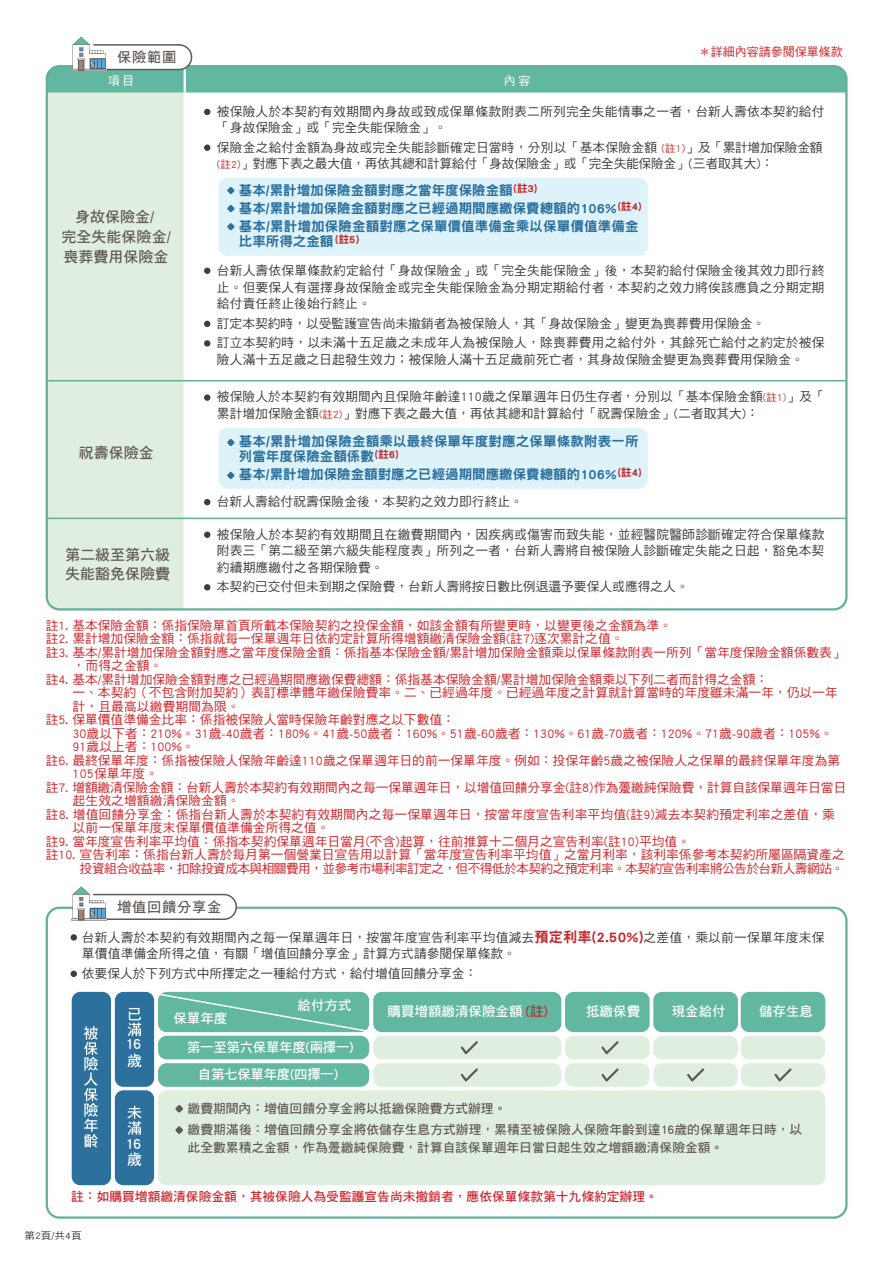
<style>
.page{position:relative;width:893px;height:1263px;background:#fff}
.page>*{position:absolute;margin:0;border:0;box-sizing:border-box;transform-origin:0 0}
.t1{font:15px/20.2px "DF Hei Std W7";color:#605a56;text-align:center}
.t2{font:15px "DF Hei Std W7";color:#fff}
.t3{font:14.25px "DF Hei Std W7";letter-spacing:.05em;color:#605a56}
.t4{font:13.5px/18px "DF Hei Std W9";color:#2c709e}
.t5{font:13.5px/29.2px "DF Hei Std W7";letter-spacing:-.025em;color:#fff}
.t6{font:13.5px "DF Hei Std W7";color:#fff}
.t7{font:12.75px/16.5px "DF Hei Std W5";letter-spacing:.005em;color:#3e3e3f}
.t8{font:12.75px "DF Hei Std W5";color:#cf242a}
.t9{font:12.75px/21px "DF Hei Std W7";color:#605a56}
.t10{font:12.75px "DF Hei Std W5";letter-spacing:-.05em;color:#cf242a}
.t11{font:12.75px "DF Hei Std W7";color:#cf242a}
.t12{font:12px "DF Hei Std W5";color:#cf242a}
.t13{font:12px "DF Hei Std W5";color:#fff}
.t14{font:9.75px "DF Hei Std W5";color:#3e3e3f;scale:1.09 1}
.s1{font-size:10.5px;color:#c2282c}
.s2{font-size:12px}
.s3{font-family:"DF Hei Std W9";font-size:14.25px;color:#c2282c}
.s4{color:#c2282c}
</style>
<div class="page">
<div style="left:49px;top:93px;width:135px;height:515px;background:#e0eedf"></div>
<hr style="left:47px;top:380px;width:799px;height:1px;background:#63af9a">
<hr style="left:47px;top:518px;width:799px;height:1px;background:#63af9a">
<svg style="left:47px;top:37px;width:799px;height:56px"></svg>
<div style="left:72px;top:992px;width:39px;height:193px;background:#2c709e;border-radius:9px"></div>
<div style="left:115px;top:992px;width:39px;height:95px;background:#2c709e;border-radius:9px"></div>
<div style="left:373px;top:992px;width:188px;height:40px;background:#62b7a0;border-radius:9px"></div>
<div style="left:373px;top:1036px;width:188px;height:23px;background:#e0eedf;border-radius:9px"></div>
<div style="left:158px;top:1036px;width:211px;height:23px;background:#62b7a0;border-radius:9px"></div>
<div style="left:158px;top:1090px;width:667px;height:95px;background:#e0eedf;border-radius:9px"></div>
<div style="left:115px;top:1090px;width:39px;height:95px;background:#2c709e;border-radius:9px"></div>
<div style="left:158px;top:1063px;width:211px;height:24px;background:#62b7a0;border-radius:9px"></div>
<div style="left:565px;top:992px;width:84px;height:40px;background:#62b7a0;border-radius:9px"></div>
<div style="left:565px;top:1036px;width:84px;height:23px;background:#e0eedf;border-radius:9px"></div>
<div style="left:653px;top:992px;width:85px;height:40px;background:#62b7a0;border-radius:9px"></div>
<div style="left:653px;top:1036px;width:85px;height:23px;background:#e0eedf;border-radius:9px"></div>
<div style="left:740px;top:992px;width:85px;height:40px;background:#62b7a0;border-radius:9px"></div>
<div style="left:740px;top:1036px;width:85px;height:23px;background:#e0eedf;border-radius:9px"></div>
<div style="left:373px;top:1063px;width:188px;height:24px;background:#e0eedf;border-radius:9px"></div>
<div style="left:565px;top:1063px;width:84px;height:24px;background:#e0eedf;border-radius:9px"></div>
<div style="left:653px;top:1063px;width:85px;height:24px;background:#e0eedf;border-radius:9px"></div>
<div style="left:740px;top:1063px;width:85px;height:24px;background:#e0eedf;border-radius:9px"></div>
<div style="left:218px;top:178px;width:430px;height:78px;background:#def2f9;border-radius:9px"></div>
<div style="left:218px;top:428px;width:430px;height:61px;background:#def2f9;border-radius:9px"></div>
<svg style="left:204px;top:109px;width:6px;height:6px"></svg>
<svg style="left:204px;top:145px;width:6px;height:6px"></svg>
<svg style="left:204px;top:268px;width:6px;height:6px"></svg>
<svg style="left:204px;top:321px;width:6px;height:6px"></svg>
<div style="left:204px;top:340px;width:6px;height:7px;background:#3e3e3f;border-radius:50%"></div>
<div style="left:204px;top:394px;width:6px;height:7px;background:#3e3e3f;border-radius:50%"></div>
<svg style="left:204px;top:532px;width:6px;height:6px"></svg>
<svg style="left:204px;top:584px;width:6px;height:6px"></svg>
<div style="left:71px;top:934px;width:6px;height:7px;background:#3e3e3f;border-radius:50%"></div>
<svg style="left:71px;top:971px;width:6px;height:6px"></svg>
<svg style="left:227px;top:187px;width:8px;height:7px"></svg>
<svg style="left:227px;top:205px;width:8px;height:7px"></svg>
<svg style="left:227px;top:439px;width:8px;height:7px"></svg>
<svg style="left:227px;top:472px;width:8px;height:7px"></svg>
<svg style="left:227px;top:223px;width:8px;height:7px"></svg>
<div style="left:46px;top:907px;width:801px;height:312px;border:2px solid #63af9a;border-radius:13px"></div>
<svg style="left:84px;top:1026px;width:14px;height:122px"></svg>
<svg style="left:128px;top:1008px;width:13px;height:28px"></svg>
<svg style="left:127px;top:1054px;width:14px;height:13px"></svg>
<svg style="left:127px;top:1106px;width:15px;height:29px"></svg>
<svg style="left:127px;top:1152px;width:14px;height:14px"></svg>
<svg style="left:460px;top:1041px;width:18px;height:14px"></svg>
<svg style="left:601px;top:1041px;width:18px;height:14px"></svg>
<svg style="left:461px;top:1068px;width:17px;height:14px"></svg>
<svg style="left:601px;top:1068px;width:18px;height:14px"></svg>
<svg style="left:687px;top:1068px;width:18px;height:14px"></svg>
<svg style="left:774px;top:1068px;width:18px;height:14px"></svg>
<svg style="left:154px;top:992px;width:221px;height:42px;background:#74bfab"></svg>
<svg style="left:175px;top:1105px;width:8px;height:8px"></svg>
<svg style="left:175px;top:1126px;width:8px;height:8px"></svg>
<svg style="left:204px;top:499px;width:6px;height:6px"></svg>
<hr style="left:71px;top:919px;width:36px;height:1px;background:#403c35">
<svg style="left:73px;top:886px;width:165px;height:35px"></svg>
<p class="t3" style="left:117px;top:49px;width:61px">保險範圍</p>
<p class="t13" style="left:108px;top:74px;width:28px">項目</p>
<p class="t13" style="left:504px;top:74px;width:28px">內容</p>
<p class="t12" style="left:699px;top:45px;width:145px">＊詳細內容請參閱保單條款</p>
<p class="t1" style="left:62px;top:206px;width:111px">身故保險金/<br>完全失能保險金/喪葬費用保險金</p>
<p class="t1" style="left:79px;top:442px;width:76px">祝壽保險金</p>
<p class="t1" style="left:65px;top:545px;width:106px;line-height:19.5px;text-align:left">第二級至第六級失能豁免保險費</p>
<p class="t7" style="left:217px;top:103px;width:609px">被保險人於本契約有效期間內身故或致成保單條款附表二所列完全失能情事之一者，台新人壽依本契約給付「身故保險金」或「完全失能保險金」。</p>
<p class="t7" style="left:217px;top:139px;width:607px">保險金之給付金額為身故或完全失能診斷確定日當時，分別以「基本保險金額 <span class="s1">(註1)</span>」及「累計增加保險金額<span class="s1">(註2)</span><span class="s2">」</span>對應下表之最大值，再依其總和計算給付「身故保險金」或「完全失能保險金」(三者取其大)：</p>
<p class="t4" style="left:239px;top:180px;width:404px">基本/累計增加保險金額對應之當年度保險金額<sup>(註3)<br></sup>基本/累計增加保險金額對應之已經過期間應繳保費總額的106%<sup>(註4)</sup>基本/累計增加保險金額對應之保單價值準備金乘以保單價值準備金</p>
<p class="t4" style="left:239px;top:231px;width:122px">比率所得之金額 <sup>(註5)</sup></p>
<p class="t7" style="left:217px;top:262px;width:609px;text-align:justify">台新人壽依保單條款約定給付「身故保險金」或「完全失能保險金」後，本契約給付保險金後其效力即行終止。但要保人有選擇身故保險金或完全失能保險金為分期定期給付者，本契約之效力將俟該應負之分期定期給付責任終止後始行終止。</p>
<p class="t7" style="left:217px;top:313px;width:609px;line-height:19.5px">訂定本契約時，以受監護宣告尚未撤銷者為被保險人，其「身故保險金」變更為喪葬費用保險金。<br>訂立本契約時，以未滿十五足歲之未成年人為被保險人，除喪葬費用之給付外，其餘死亡給付之約定於被保</p>
<p class="t7" style="left:217px;top:351px;width:588px">險人滿十五足歲之日起發生效力；被保險人滿十五足歲前死亡者，其身故保險金變更為喪葬費用保險金。</p>
<p class="t7" style="left:217px;top:388px;width:609px">被保險人於本契約有效期間內且保險年齡達110歲之保單週年日仍生存者，分別以「基本保險金額<span class="s1">(註1)</span>」及「累計增加保險金額<span class="s1">(註2)</span>」對應下表之最大值，再依其總和計算給付「祝壽保險金」(二者取其大)：</p>
<p class="t4" style="left:239px;top:433px;width:401px;line-height:15px">基本/累計增加保險金額乘以最終保單年度對應之保單條款附表一所列當年度保險金額係數<sup>(註6)</sup></p>
<p class="t4" style="left:239px;top:465px;width:404px">基本/累計增加保險金額對應之已經過期間應繳保費總額的106%<sup>(註4)</sup></p>
<p class="t7" style="left:217px;top:493px;width:307px">台新人壽給付祝壽保險金後，本契約之效力即行終止。</p>
<p class="t7" style="left:217px;top:526px;width:609px;text-align:justify">被保險人於本契約有效期間且在繳費期間內，因疾病或傷害而致失能，並經醫院醫師診斷確定符合保單條款附表三「第二級至第六級失能程度表」所列之一者，台新人壽將自被保險人診斷確定失能之日起，豁免本契約續期應繳付之各期保險費。</p>
<p class="t7" style="left:217px;top:578px;width:473px">本契約已交付但未到期之保險費，台新人壽將按日數比例退還予要保人或應得之人。</p>
<p class="t8" style="left:46px;top:618px;width:627px">註1. 基本保險金額：係指保險單首頁所載本保險契約之投保金額，如該金額有所變更時，以變更後之金額為準。</p>
<p class="t8" style="left:46px;top:632px;width:579px">註2. 累計增加保險金額：係指就每一保單週年日依約定計算所得增額繳清保險金額(註7)逐次累計之值。</p>
<p class="t8" style="left:46px;top:645px;width:800px">註3. 基本/累計增加保險金額對應之當年度保險金額：係指基本保險金額/累計增加保險金額乘以保單條款附表一所列「當年度保險金額係數表」</p>
<p class="t8" style="left:73px;top:659px;width:91px">，而得之金額。</p>
<p class="t8" style="left:46px;top:672px;width:724px">註4. 基本/累計增加保險金額對應之已經過期間應繳保費總額：係指基本保險金額/累計增加保險金額乘以下列二者而計得之金額：</p>
<p class="t8" style="left:72px;top:686px;width:767px">一、本契約（不包含附加契約）表訂標準體年繳保險費率。二、已經過年度。已經過年度之計算就計算當時的年度雖未滿一年，仍以一年</p>
<p class="t8" style="left:73px;top:699px;width:169px">計，且最高以繳費期間為限。</p>
<p class="t8" style="left:46px;top:713px;width:411px">註5. 保單價值準備金比率：係指被保險人當時保險年齡對應之以下數值：</p>
<p class="t8" style="left:73px;top:726px;width:761px">30歲以下者：210%。31歲-40歲者：180%。41歲-50歲者：160%。51歲-60歲者：130%。61歲-70歲者：120%。71歲-90歲者：105%。</p>
<p class="t8" style="left:73px;top:740px;width:124px">91歲以上者：100%。</p>
<p class="t8" style="left:46px;top:753px;width:796px">註6. 最終保單年度：係指被保險人保險年齡達110歲之保單週年日的前一保單年度。例如：投保年齡5歲之被保險人之保單的最終保單年度為第</p>
<p class="t8" style="left:73px;top:767px;width:87px">105保單年度。</p>
<p class="t8" style="left:46px;top:780px;width:802px">註7. 增額繳清保險金額：台新人壽於本契約有效期間內之每一保單週年日，以增值回饋分享金(註8)作為躉繳純保險費，計算自該保單週年日當日</p>
<p class="t8" style="left:73px;top:794px;width:169px">起生效之增額繳清保險金額。</p>
<p class="t8" style="left:46px;top:807px;width:790px">註8. 增值回饋分享金：係指台新人壽於本契約有效期間內之每一保單週年日，按當年度宣告利率平均值(註9)減去本契約預定利率之差值，乘</p>
<p class="t8" style="left:73px;top:821px;width:258px">以前一保單年度末保單價值準備金所得之值。</p>
<p class="t8" style="left:46px;top:834px;width:646px">註9. 當年度宣告利率平均值：係指本契約保單週年日當月(不含)起算，往前推算十二個月之宣告利率(註10)平均值。</p>
<p class="t8" style="left:46px;top:848px;width:800px">註10. 宣告利率：係指台新人壽於每月第一個營業日宣告用以計算「當年度宣告利率平均值」之當月利率，該利率係參考本契約所屬區隔資產之</p>
<p class="t10" style="left:79px;top:861px;width:766px">投資組合收益率，扣除投資成本與相關費用，並參考市場利率訂定之，但不得低於本契約之預定利率。本契約宣告利率將公告於台新人壽網站。</p>
<p class="t3" style="left:117px;top:899px;width:106px">增值回饋分享金</p>
<p class="t7" style="left:82px;top:928px;width:744px">台新人壽於本契約有效期間內之每一保單週年日，按當年度宣告利率平均值減去<span class="s3">預定利率(2.50%)</span>之差值，乘以前一保單年度末保單價值準備金所得之值，有關「增值回饋分享金」計算方式請參閱保單條款。</p>
<p class="t7" style="left:82px;top:964px;width:397px">依要保人於下列方式中所擇定之一種給付方式，給付增值回饋分享金：</p>
<p class="t2" style="left:125px;top:1036px;width:18px">16</p>
<p class="t2" style="left:125px;top:1135px;width:18px">16</p>
<p class="t6" style="left:297px;top:997px;width:55px">給付方式</p>
<p class="t5" style="left:187px;top:1003px;width:168px;text-indent:-14px">保單年度<br>第一至第六保單年度(兩擇一)</p>
<p class="t5" style="left:198px;top:1059px;width:142px">自第七保單年度(四擇一)</p>
<p class="t6" style="left:387px;top:1004px;width:162px">購買增額繳清保險金額 <span class="s4">(註)</span></p>
<p class="t6" style="left:586px;top:1004px;width:55px">抵繳保費</p>
<p class="t6" style="left:672px;top:1004px;width:55px">現金給付</p>
<p class="t6" style="left:759px;top:1004px;width:55px">儲存生息</p>
<p class="t9" style="left:188px;top:1097px;width:616px">繳費期間內：增值回饋分享金將以抵繳保險費方式辦理。<br>繳費期滿後：增值回饋分享金將依儲存生息方式辦理，累積至被保險人保險年齡到達16歲的保單週年日時，以</p>
<p class="t9" style="left:188px;top:1136px;width:537px">此全數累積之金額，作為躉繳純保險費，計算自該保單週年日當日起生效之增額繳清保險金額。</p>
<p class="t11" style="left:71px;top:1190px;width:588px">註：如購買增額繳清保險金額，其被保險人為受監護宣告尚未撤銷者，應依保單條款第十九條約定辦理。</p>
<p class="t14" style="left:24px;top:1230px;width:54px">第2頁/共4頁</p>
</div>
